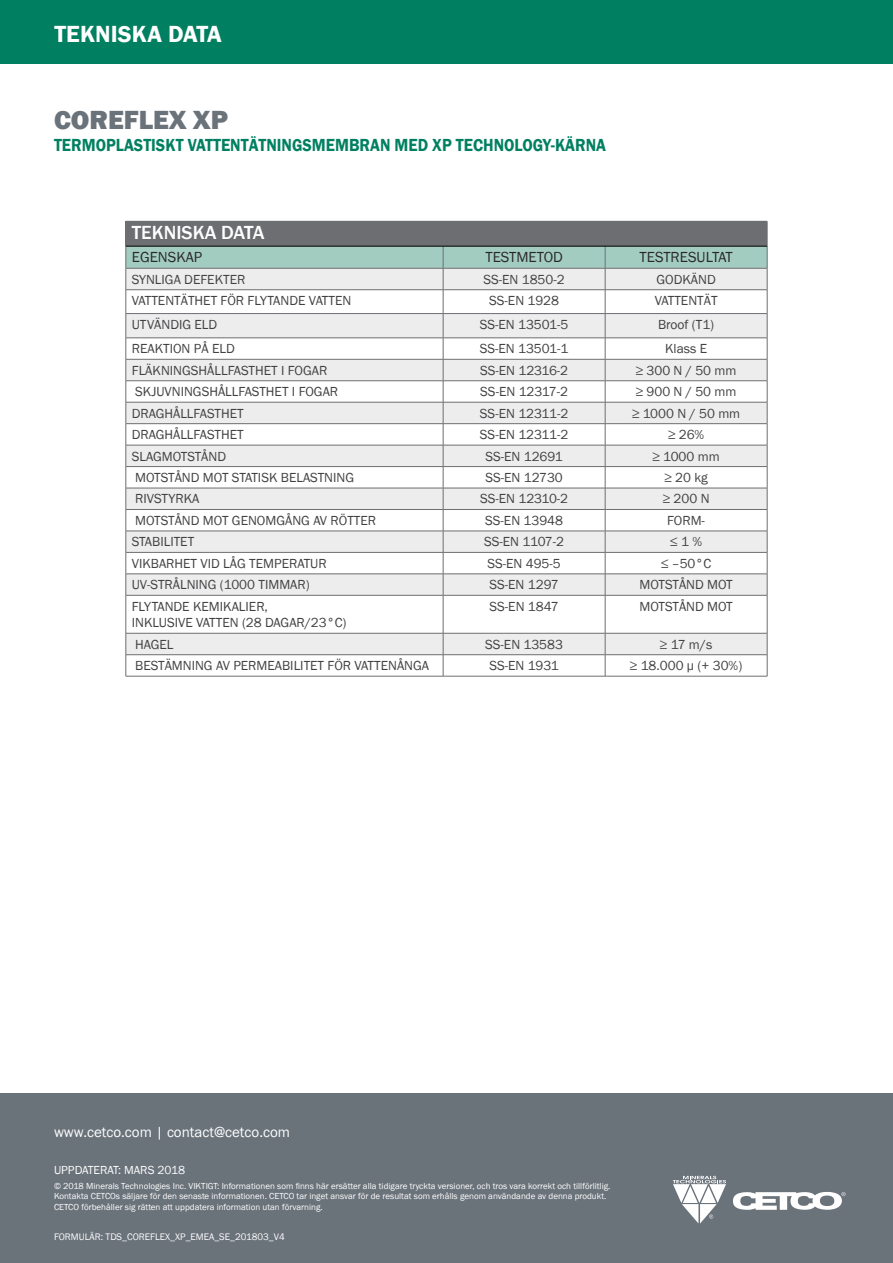
<style>
.page{position:relative;width:893px;height:1263px;background:#fff}
.page>*{position:absolute;margin:0;border:0;box-sizing:border-box;transform-origin:0 0}
.t1{font:800 27px "Franklin Gothic";color:#6a727a}
.t2{font:600 24px "Franklin Gothic";letter-spacing:-.005em;color:#fff}
.t3{font:500 19.5px "Franklin Gothic";color:#fff}
.t4{font:600 18px "Franklin Gothic";color:#008061;scale:.9 1}
.t5{font:15px "Franklin Gothic";color:#fff}
.t6{font:15px "Franklin Gothic";color:#292829}
.t7{font:13.5px/16.5px "Franklin Gothic";color:#414042}
.t8{font:12px "Franklin Gothic";color:#fff}
.t9{font:9.75px "Franklin Gothic";color:#fff}
.t10{font:9px/10.5px "Franklin Gothic";color:#fff}
</style>
<div class="page">
<div style="left:0;top:0;width:893px;height:64px;background:#008061"></div>
<div style="left:0;top:1093px;width:893px;height:170px;background:#6a727a"></div>
<svg style="left:733px;top:1192px;width:113px;height:18px"></svg>
<svg style="left:673px;top:1176px;width:53px;height:47px"></svg>
<svg style="left:127px;top:596px;width:640px;height:80px"></svg>
<hr style="left:126px;top:595px;width:1px;height:38px;background:#6d6e71">
<hr style="left:767px;top:595px;width:1px;height:38px;background:#6d6e71">
<svg style="left:126px;top:634px;width:1px;height:42px"></svg>
<svg style="left:767px;top:633px;width:1px;height:43px"></svg>
<hr style="left:443px;top:595px;width:1px;height:38px;background:#6d6e71">
<hr style="left:605px;top:595px;width:1px;height:38px;background:#6d6e71">
<svg style="left:443px;top:634px;width:1px;height:42px"></svg>
<svg style="left:605px;top:634px;width:1px;height:42px"></svg>
<svg style="left:126px;top:221px;width:642px;height:374px"></svg>
<hr style="left:443px;top:221px;width:162px;height:1px;background:#6d6e71">
<hr style="left:605px;top:221px;width:162px;height:1px;background:#6d6e71">
<hr style="left:126px;top:245px;width:317px;height:1px;background:#6d6e71">
<hr style="left:443px;top:245px;width:162px;height:1px;background:#6d6e71">
<hr style="left:126px;top:423px;width:317px;height:1px;background:#6d6e71">
<hr style="left:126px;top:445px;width:317px;height:1px;background:#6d6e71">
<hr style="left:126px;top:466px;width:317px;height:1px;background:#6d6e71">
<hr style="left:126px;top:488px;width:317px;height:1px;background:#6d6e71">
<hr style="left:126px;top:509px;width:317px;height:1px;background:#6d6e71">
<hr style="left:126px;top:531px;width:317px;height:1px;background:#6d6e71">
<hr style="left:126px;top:552px;width:317px;height:1px;background:#6d6e71">
<hr style="left:126px;top:574px;width:317px;height:1px;background:#6d6e71">
<hr style="left:126px;top:595px;width:317px;height:1px;background:#6d6e71">
<hr style="left:126px;top:633px;width:317px;height:1px;background:#6d6e71">
<hr style="left:126px;top:654px;width:317px;height:1px;background:#6d6e71">
<hr style="left:126px;top:676px;width:317px;height:1px;background:#6d6e71">
<hr style="left:443px;top:423px;width:162px;height:1px;background:#6d6e71">
<hr style="left:443px;top:445px;width:162px;height:1px;background:#6d6e71">
<hr style="left:443px;top:466px;width:162px;height:1px;background:#6d6e71">
<hr style="left:443px;top:488px;width:162px;height:1px;background:#6d6e71">
<hr style="left:443px;top:509px;width:162px;height:1px;background:#6d6e71">
<hr style="left:443px;top:531px;width:162px;height:1px;background:#6d6e71">
<hr style="left:443px;top:552px;width:162px;height:1px;background:#6d6e71">
<hr style="left:443px;top:574px;width:162px;height:1px;background:#6d6e71">
<hr style="left:443px;top:595px;width:162px;height:1px;background:#6d6e71">
<hr style="left:443px;top:633px;width:162px;height:1px;background:#6d6e71">
<hr style="left:443px;top:654px;width:162px;height:1px;background:#6d6e71">
<hr style="left:443px;top:676px;width:162px;height:1px;background:#6d6e71">
<hr style="left:605px;top:423px;width:162px;height:1px;background:#6d6e71">
<hr style="left:605px;top:445px;width:162px;height:1px;background:#6d6e71">
<hr style="left:605px;top:466px;width:162px;height:1px;background:#6d6e71">
<hr style="left:605px;top:488px;width:162px;height:1px;background:#6d6e71">
<hr style="left:605px;top:509px;width:162px;height:1px;background:#6d6e71">
<hr style="left:605px;top:531px;width:162px;height:1px;background:#6d6e71">
<hr style="left:605px;top:552px;width:162px;height:1px;background:#6d6e71">
<hr style="left:605px;top:574px;width:162px;height:1px;background:#6d6e71">
<hr style="left:605px;top:595px;width:162px;height:1px;background:#6d6e71">
<hr style="left:605px;top:633px;width:162px;height:1px;background:#6d6e71">
<hr style="left:605px;top:654px;width:162px;height:1px;background:#6d6e71">
<hr style="left:605px;top:676px;width:162px;height:1px;background:#6d6e71">
<hr style="left:126px;top:246px;width:641px;height:1px;background:#000">
<h2 class="t2" style="left:55px;top:20px;width:169px">TEKNISKA DATA</h2>
<h1 class="t1" style="left:54px;top:103px;width:176px">COREFLEX XP</h1>
<h3 class="t4" style="left:54px;top:134px;width:615px">TERMOPLASTISKT VATTENTÄTNINGSMEMBRAN MED XP TECHNOLOGY-KÄRNA</h3>
<h3 class="t3" style="left:132px;top:221px;width:134px">TEKNISKA DATA</h3>
<p class="t6" style="left:132px;top:248px;width:72px">EGENSKAP</p>
<p class="t6" style="left:485px;top:248px;width:79px">TESTMETOD</p>
<p class="t6" style="left:640px;top:248px;width:95px">TESTRESULTAT</p>
<p class="t7" style="left:132px;top:271px;width:115px">SYNLIGA DEFEKTER</p>
<p class="t7" style="left:483px;top:271px;width:83px">SS-EN 1850-2</p>
<p class="t7" style="left:656px;top:271px;width:61px">GODKÄND</p>
<p class="t7" style="left:132px;top:293px;width:221px">VATTENTÄTHET FÖR FLYTANDE VATTEN</p>
<p class="t7" style="left:489px;top:293px;width:71px">SS-EN 1928</p>
<p class="t7" style="left:655px;top:293px;width:64px">VATTENTÄT</p>
<p class="t7" style="left:132px;top:317px;width:87px">UTVÄNDIG ELD</p>
<p class="t7" style="left:480px;top:317px;width:90px">SS-EN 13501-5</p>
<p class="t7" style="left:658px;top:317px;width:58px">Broof (T1)</p>
<p class="t7" style="left:132px;top:341px;width:104px">REAKTION PÅ ELD</p>
<p class="t7" style="left:480px;top:341px;width:90px">SS-EN 13501-1</p>
<p class="t7" style="left:665px;top:341px;width:44px">Klass E</p>
<p class="t7" style="left:132px;top:362px;width:197px">FLÄKNINGSHÅLLFASTHET I FOGAR</p>
<p class="t7" style="left:480px;top:362px;width:90px">SS-EN 12316-2</p>
<p class="t7" style="left:636px;top:362px;width:102px">≥ 300 N / 50 mm</p>
<p class="t7" style="left:135px;top:384px;width:204px">SKJUVNINGSHÅLLFASTHET I FOGAR</p>
<p class="t7" style="left:480px;top:384px;width:89px">SS-EN 12317-2</p>
<p class="t7" style="left:636px;top:384px;width:102px">≥ 900 N / 50 mm</p>
<p class="t7" style="left:132px;top:405px;width:113px">DRAGHÅLLFASTHET</p>
<p class="t7" style="left:480px;top:405px;width:90px">SS-EN 12311-2</p>
<p class="t7" style="left:632px;top:405px;width:110px">≥ 1000 N / 50 mm</p>
<p class="t7" style="left:132px;top:427px;width:113px">DRAGHÅLLFASTHET</p>
<p class="t7" style="left:480px;top:427px;width:90px">SS-EN 12311-2</p>
<p class="t7" style="left:668px;top:427px;width:38px">≥ 26%</p>
<p class="t7" style="left:132px;top:448px;width:96px">SLAGMOTSTÅND</p>
<p class="t7" style="left:485px;top:448px;width:79px">SS-EN 12691</p>
<p class="t7" style="left:652px;top:448px;width:69px">≥ 1000 mm</p>
<p class="t7" style="left:135px;top:470px;width:220px">MOTSTÅND MOT STATISK BELASTNING</p>
<p class="t7" style="left:485px;top:470px;width:79px">SS-EN 12730</p>
<p class="t7" style="left:664px;top:470px;width:45px">≥ 20 kg</p>
<p class="t7" style="left:135px;top:491px;width:66px">RIVSTYRKA</p>
<p class="t7" style="left:480px;top:491px;width:90px">SS-EN 12310-2</p>
<p class="t7" style="left:663px;top:491px;width:48px">≥ 200 N</p>
<p class="t7" style="left:135px;top:512px;width:242px">MOTSTÅND MOT GENOMGÅNG AV RÖTTER</p>
<p class="t7" style="left:485px;top:512px;width:79px">SS-EN 13948</p>
<p class="t7" style="left:667px;top:512px;width:39px">FORM-</p>
<p class="t7" style="left:132px;top:534px;width:64px">STABILITET</p>
<p class="t7" style="left:484px;top:534px;width:81px">SS-EN 1107-2</p>
<p class="t7" style="left:670px;top:534px;width:33px">≤ 1 %</p>
<p class="t7" style="left:132px;top:555px;width:196px">VIKBARHET VID LÅG TEMPERATUR</p>
<p class="t7" style="left:487px;top:555px;width:75px">SS-EN 495-5</p>
<p class="t7" style="left:661px;top:555px;width:52px">≤ –50°C</p>
<p class="t7" style="left:132px;top:577px;width:179px">UV-STRÅLNING (1000 TIMMAR)</p>
<p class="t7" style="left:489px;top:577px;width:71px">SS-EN 1297</p>
<p class="t7" style="left:639px;top:577px;width:95px">MOTSTÅND MOT</p>
<p class="t7" style="left:132px;top:598px;width:216px">FLYTANDE KEMIKALIER,<br>INKLUSIVE VATTEN (28 DAGAR/23°C)</p>
<p class="t7" style="left:490px;top:598px;width:71px">SS-EN 1847</p>
<p class="t7" style="left:639px;top:598px;width:95px">MOTSTÅND MOT</p>
<p class="t7" style="left:135px;top:636px;width:40px">HAGEL</p>
<p class="t7" style="left:485px;top:636px;width:79px">SS-EN 13583</p>
<p class="t7" style="left:660px;top:636px;width:54px">≥ 17 m/s</p>
<p class="t7" style="left:135px;top:658px;width:295px">BESTÄMNING AV PERMEABILITET FÖR VATTENÅNGA</p>
<p class="t7" style="left:489px;top:658px;width:71px">SS-EN 1931</p>
<p class="t7" style="left:630px;top:658px;width:114px">≥ 18.000 µ (+ 30%)</p>
<p class="t5" style="left:54px;top:1123px;width:238px">www.cetco.com | contact@cetco.com</p>
<p class="t8" style="left:54px;top:1162px;width:133px">UPPDATERAT: MARS 2018</p>
<p class="t10" style="left:54px;top:1180px;width:558px">© 2018 Minerals Technologies Inc. VIKTIGT: Informationen som finns här ersätter alla tidigare tryckta versioner, och tros vara korrekt och tillförlitlig.<br>Kontakta CETCOs säljare för den senaste informationen. CETCO tar inget ansvar för de resultat som erhålls genom användande av denna produkt.<br>CETCO förbehåller sig rätten att uppdatera information utan förvarning.</p>
<p class="t9" style="left:54px;top:1231px;width:232px">FORMULÄR: TDS_COREFLEX_XP_EMEA_SE_201803_V4</p>
</div>
